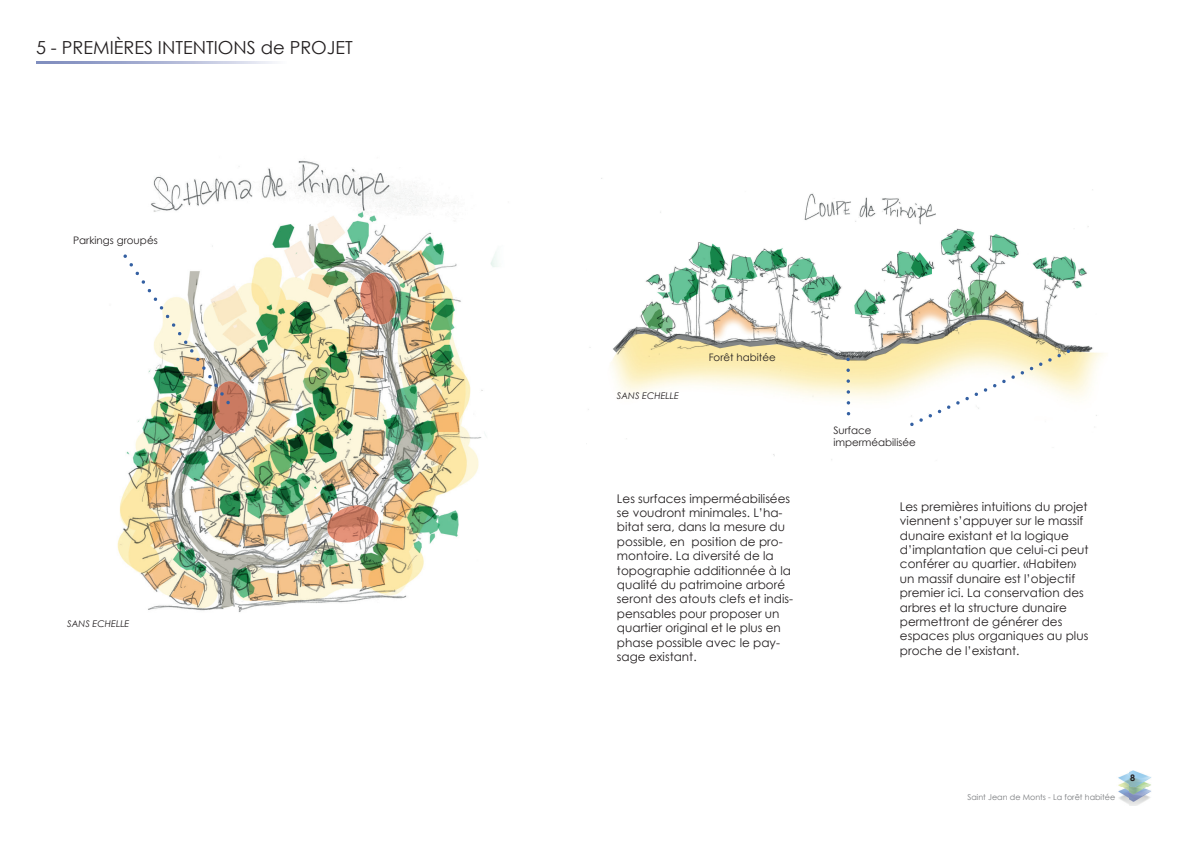
<style>
.page{position:relative;width:1191px;height:842px;background:#fff}
.page>*{position:absolute;margin:0;border:0;box-sizing:border-box;transform-origin:0 0}
.t1{font:18px "Century Gothic";color:#231f20}
.t2{font:12px/14.4px "Century Gothic";color:#231f20}
.t3{font:10.4px "Century Gothic";color:#231f20}
.t4{font:10.3px/12.3px "Century Gothic";color:#231f20}
.t5{font:italic 9.2px "Century Gothic";color:#231f20}
.t6{font:italic 9.1px "Century Gothic";color:#231f20}
.t7{font:700 9px "Century Gothic";color:#231f20}
.t8{font:8px "Century Gothic";color:#7a7c7f}
</style>
<div class="page">
<img style="left:1118px;top:770px;width:33px;height:36px">
<svg style="left:36px;top:61px;width:239px;height:2px"></svg>
<img style="left:586px;top:178px;width:518px;height:282px">
<img style="left:117px;top:160px;width:381px;height:452px">
<img style="left:212px;top:381px;width:35px;height:53px">
<img style="left:325px;top:505px;width:56px;height:38px">
<img style="left:358px;top:272px;width:41px;height:52px">
<svg style="left:123px;top:254px;width:107px;height:150px"></svg>
<svg style="left:846px;top:358px;width:4px;height:57px"></svg>
<svg style="left:910px;top:350px;width:160px;height:76px"></svg>
<h1 class="t1" style="left:36px;top:35px;width:318px">5 - PREMIÈRES INTENTIONS de PROJET</h1>
<p class="t3" style="left:73px;top:233px;width:86px">Parkings groupés</p>
<p class="t5" style="left:67px;top:617px;width:64px">SANS ECHELLE</p>
<p class="t6" style="left:617px;top:389px;width:63px">SANS ECHELLE</p>
<p class="t4" style="left:708px;top:351px;width:69px">Forêt habitée</p>
<p class="t2" style="left:617px;top:491px;width:177px">Les surfaces imperméabilisées se voudront minimales. L’ha&shy;bitat sera, dans la mesure du possible, en position de pro&shy;montoire. La diversité de la topographie additionnée à la qualité du patrimoine arboré seront des atouts clefs et indis&shy;pensables pour proposer un quartier original et le plus en phase possible avec le pay&shy;sage existant.</p>
<p class="t4" style="left:833px;top:424px;width:84px">Surface imperméabilisée</p>
<p class="t2" style="left:900px;top:499px;width:190px">Les premières intuitions du projet viennent s’appuyer sur le massif dunaire existant et la logique d’implantation que celui-ci peut conférer au quartier. «Habiter» un massif dunaire est l’objectif premier ici. La conservation des arbres et la structure dunaire permettront de générer des espaces plus organiques au plus proche de l’existant.</p>
<p class="t8" style="left:967px;top:792px;width:149px">Saint Jean de Monts - La forêt habitée</p>
<p class="t7" style="left:1130px;top:771px;width:7px">8</p>
</div>
